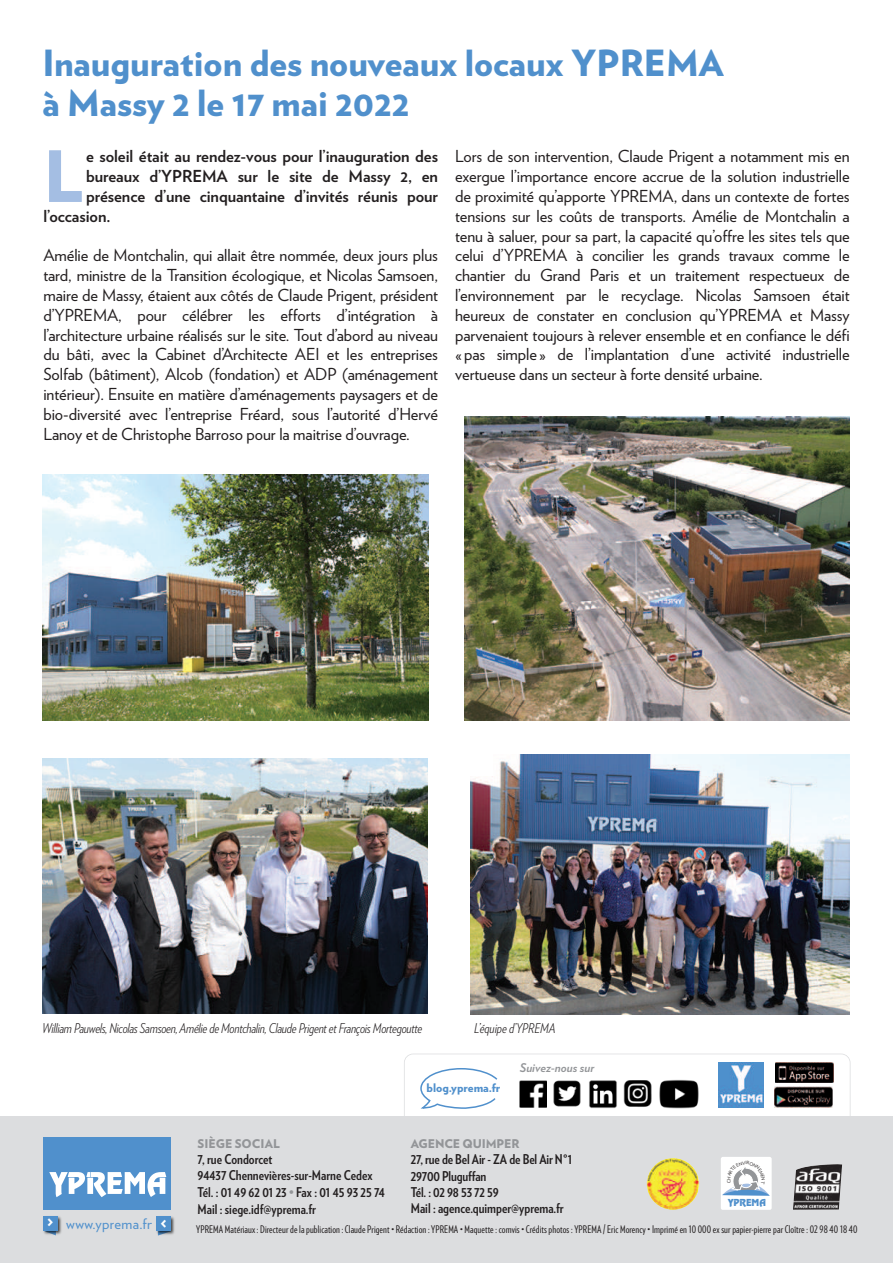
<style>
.page{position:relative;width:893px;height:1263px;background:#fff}
.page>*{position:absolute;margin:0;border:0;box-sizing:border-box;transform-origin:0 0}
.t1{font:900 70.5px "Verlag";color:#a4bee3}
.t2{font:900 36px/39.9px "Verlag";color:#5090cc}
.t3{font:16.5px/19.8px "Verlag";letter-spacing:-.005em;color:#231f20;text-align:justify}
.t4{font:700 16.5px "Verlag";letter-spacing:-.005em;color:#231f20}
.t5{font:900 16.35px "Verlag";color:#fff}
.t6{font:14.55px "Verlag";letter-spacing:.025em;color:#5090cc}
.t7{font:700 13.5px/16.8px "Verlag Condensed";color:#231f20}
.t8{font:italic 300 13.5px "Verlag Condensed";letter-spacing:-.015em;color:#231f20}
.t9{font:900 12px "Verlag";letter-spacing:-.01em;color:#939598}
.t10{font:italic 700 12px "Verlag";color:#939598}
.t11{font:900 11.85px "Verlag";color:#5090cc}
.t12{font:10.5px "Verlag Compressed";letter-spacing:.005em;color:#231f20;scale:1.05 1}
.t13{font:8.7px "Revue";color:#5090cc}
.s1{font-weight:900;font-size:16.35px;color:#fff}
.s2{color:#939598}
</style>
<div class="page">
<div style="left:404px;top:1053px;width:446px;height:120px;border:2px solid #dcdddf;border-radius:9px"></div>
<div style="left:0;top:1116px;width:893px;height:147px;background:#dcdddf"></div>
<img style="left:793px;top:1164px;width:49px;height:46px">
<img style="left:647px;top:1158px;width:52px;height:52px;border-radius:50%">
<div style="left:43px;top:1137px;width:128px;height:72px;background:#5090cc"></div>
<svg style="left:49px;top:1172px;width:117px;height:25px"></svg>
<img style="left:43px;top:1216px;width:19px;height:20px">
<div style="left:43px;top:1216px;width:15px;height:14px;background:#5090cc"></div>
<img style="left:156px;top:1216px;width:19px;height:20px">
<div style="left:156px;top:1216px;width:15px;height:14px;background:#5090cc"></div>
<div style="left:719px;top:1062px;width:45px;height:46px;background:#5090cc"></div>
<img style="left:719px;top:1062px;width:45px;height:45px">
<img style="left:775px;top:1062px;width:58px;height:21px">
<img style="left:775px;top:1086px;width:58px;height:21px">
<svg style="left:420px;top:1068px;width:78px;height:41px"></svg>
<img style="left:520px;top:1080px;width:27px;height:27px">
<img style="left:624px;top:1080px;width:28px;height:27px">
<img style="left:589px;top:1080px;width:28px;height:28px">
<img style="left:659px;top:1080px;width:40px;height:28px">
<img style="left:553px;top:1080px;width:28px;height:27px">
<img style="left:42px;top:759px;width:386px;height:255px">
<img style="left:465px;top:417px;width:385px;height:303px">
<img style="left:43px;top:475px;width:385px;height:245px">
<img style="left:471px;top:754px;width:379px;height:260px">
<svg style="left:721px;top:1157px;width:51px;height:53px;background:#e4eaf0"></svg>
<h2 class="t2" style="left:43px;top:46px;width:683px">Inauguration des nouveaux locaux YPREMA à Massy 2 le 17 mai 2022</h2>
<h1 class="t1" style="left:43px;top:149px;width:41px">L</h1>
<p class="t4" style="left:86px;top:150px;width:353px">e soleil était au rendez-vous pour l’inauguration des</p>
<p class="t4" style="left:86px;top:170px;width:353px">bureaux d’YPREMA sur le site de Massy 2, en</p>
<p class="t4" style="left:86px;top:190px;width:353px">présence d’une cinquantaine d’invités réunis pour</p>
<p class="t4" style="left:43px;top:210px;width:69px">l’occasion.</p>
<p class="t3" style="left:43px;top:247px;width:396px">Amélie de Montchalin, qui allait être nommée, deux jours plus tard, ministre de la Transition écologique, et Nicolas Samsoen, maire de Massy, étaient aux côtés de Claude Prigent, président d’YPREMA, pour célébrer les efforts d’intégration à l’architecture urbaine réalisés sur le site. Tout d’abord au niveau du bâti, avec la Cabinet d’Architecte AEI et les entreprises Solfab (bâtiment), Alcob (fondation) et ADP (aménagement intérieur). Ensuite en matière d’aménagements paysagers et de bio-diversité avec l’entreprise Fréard, sous l’autorité d’Hervé Lanoy et de Christophe Barroso pour la maitrise d’ouvrage.</p>
<p class="t3" style="left:455px;top:148px;width:396px">Lors de son intervention, Claude Prigent a notamment mis en exergue l’importance encore accrue de la solution industrielle de proximité qu’apporte YPREMA, dans un contexte de fortes tensions sur les coûts de transports. Amélie de Montchalin a tenu à saluer, pour sa part, la capacité qu’offre les sites tels que celui d’YPREMA à concilier les grands travaux comme le chantier du Grand Paris et un traitement respectueux de l’environnement par le recyclage. Nicolas Samsoen était heureux de constater en conclusion qu’YPREMA et Massy parvenaient toujours à relever ensemble et en confiance le défi «pas simple » de l’implantation d’une activité industrielle vertueuse dans un secteur à forte densité urbaine.</p>
<p class="t8" style="left:42px;top:1022px;width:382px">William Pauwels, Nicolas Samsoen, Amélie de Montchalin, Claude Prigent et François Mortegoutte</p>
<p class="t8" style="left:474px;top:1022px;width:83px">L’équipe d’YPREMA</p>
<p class="t6" style="left:47px;top:1218px;width:106px"><span class="s1">&gt;</span> www.yprema.fr</p>
<p class="t5" style="left:167px;top:1231px;width:8px;rotate:-180deg">&gt;</p>
<p class="t11" style="left:426px;top:1083px;width:75px">blog.yprema.fr</p>
<p class="t10" style="left:520px;top:1058px;width:76px">Suivez-nous sur</p>
<p class="t9" style="left:198px;top:1138px;width:84px">SIÈGE SOCIAL</p>
<p class="t7" style="left:198px;top:1152px;width:189px">7, rue Condorcet<br>94437 Chennevières-sur-Marne Cedex<br>Tél. : 01 49 62 01 23 <span class="s2">•</span> Fax : 01 45 93 25 74<br>Mail : siege.idf@yprema.fr</p>
<p class="t9" style="left:411px;top:1139px;width:110px">AGENCE QUIMPER</p>
<p class="t7" style="left:411px;top:1153px;width:163px;line-height:16.2px">27, rue de Bel Air - ZA de Bel Air N°1<br>29700 Pluguffan<br>Tél. : 02 98 53 72 59<br>Mail : agence.quimper@yprema.fr</p>
<p class="t12" style="left:196px;top:1226px;width:631px">YPREMA Matériaux : Directeur de la publication :Claude Prigent • Rédaction : YPREMA • Maquette : comvis • Crédits photos : YPREMA / Eric Morency • Imprimé en 10000 ex sur papier-pierre par Cloître : 02 98 40 18 40</p>
<p class="t13" style="left:728px;top:1199px;width:39px">YPREMA</p>
</div>
